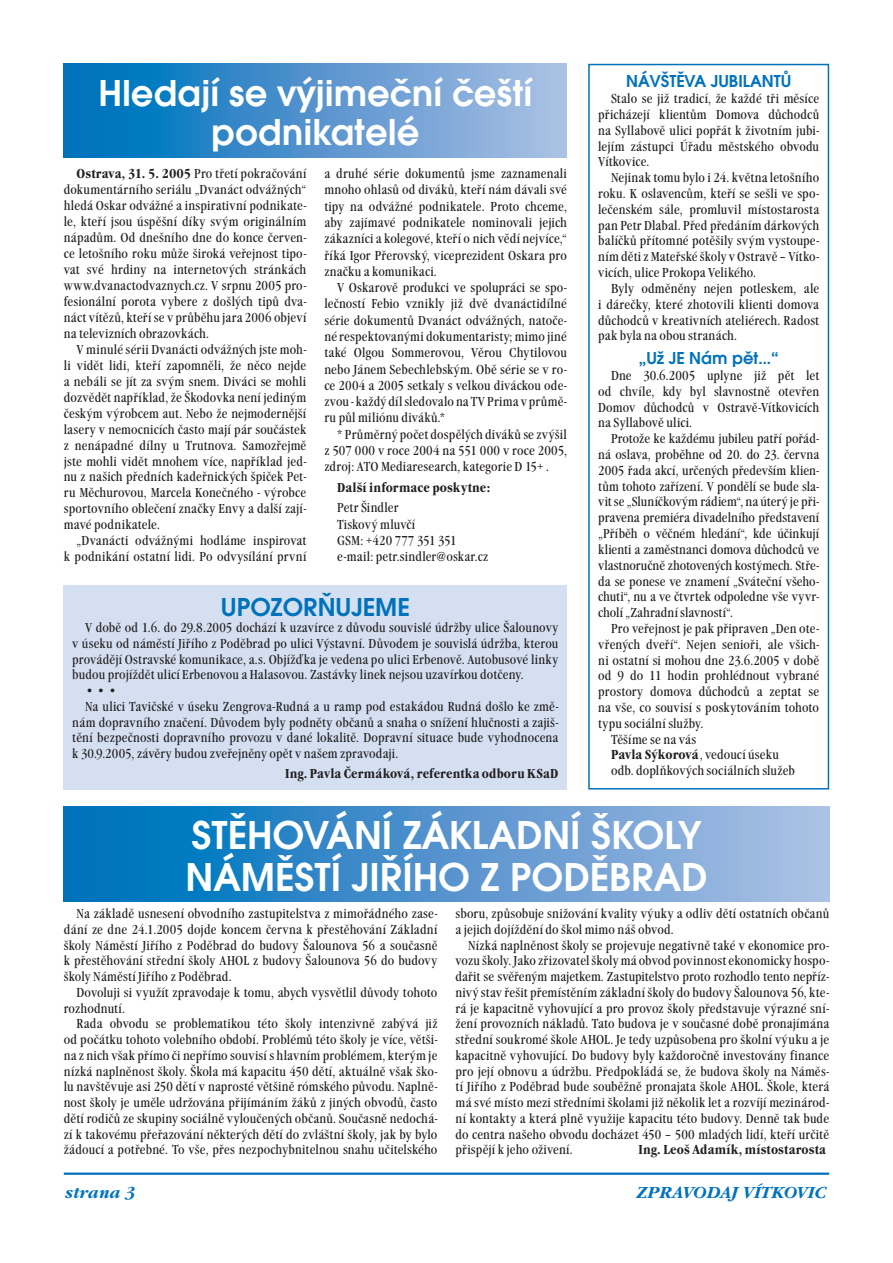
<style>
.page{position:relative;width:893px;height:1263px;background:#fff}
.page>*{position:absolute;margin:0;border:0;box-sizing:border-box;transform-origin:0 0}
.t1{font:600 42px/42px "Avant Gar Got Itc TCE";color:#fff}
.t2{font:600 39px/39px "Avant Gar Got Itc TCE";color:#fff;text-align:center}
.t3{font:600 27px "Avant Gar Got Itc TCE";color:#0072bc}
.t4{font:600 18px "Avant Gar Got Itc TCE";color:#0072bc}
.t5{font:italic 700 16.5px "Garamond Itc TCE";color:#0072bc}
.t6{font:condensed 13.5px/15.8px "Garamond Itc TCE";letter-spacing:.01em;color:#231f20;text-align:justify}
.t7{font:700 condensed 13.5px "Garamond Itc TCE";letter-spacing:.01em;color:#231f20}
.s1{font-weight:700}
.s2{font-weight:400}
</style>
<div class="page">
<hr style="left:64px;top:1172px;width:765px;height:3px;background:#0072bc">
<div style="left:588px;top:64px;width:241px;height:725px;border:2px solid #0072bc"></div>
<div style="left:64px;top:585px;width:503px;height:205px;background:#d4e0f1"></div>
<svg style="left:64px;top:64px;width:503px;height:93px;background:#5095ce"></svg>
<svg style="left:64px;top:806px;width:765px;height:95px;background:#4f95ce"></svg>
<h2 class="t2" style="left:98px;top:73px;width:436px">Hledají se výjimeční čeští podnikatelé</h2>
<p class="t6" style="left:64px;top:166px;width:244px;text-indent:13px"><span class="s1">Ostrava, 31. 5. 2005</span> Pro třetí pokračování dokumentárního seriálu „Dvanáct odvážných“ hledá Oskar odvážné a inspirativní podnikate&shy;le, kteří jsou úspěšní díky svým originálním nápadům. Od dnešního dne do konce červen&shy;ce letošního roku může široká veřejnost tipo&shy;vat své hrdiny na internetových stránkách www.dvanactodvaznych.cz. V srpnu 2005 pro&shy;fesionální porota vybere z došlých tipů dva&shy;náct vítězů, kteří se v průběhu jara 2006 objeví na televizních obrazovkách.</p>
<p class="t6" style="left:64px;top:341px;width:244px;text-indent:13px">V minulé sérii Dvanácti odvážných jste moh&shy;li vidět lidi, kteří zapomněli, že něco nejde a nebáli se jít za svým snem. Diváci se mohli dozvědět například, že Škodovka není jediným českým výrobcem aut. Nebo že nejmodernější lasery v nemocnicích často mají pár součástek z nenápadné dílny u Trutnova. Samozřejmě jste mohli vidět mnohem více, například jed&shy;nu z našich předních kadeřnických špiček Pet&shy;ru Měchurovou, Marcela Konečného - výrobce sportovního oblečení značky Envy a další zají&shy;mavé podnikatele.</p>
<p class="t6" style="left:64px;top:533px;width:244px;text-align:right">„Dvanácti odvážnými hodláme inspirovat<br>k podnikání ostatní lidi. Po odvysílání první</p>
<p class="t6" style="left:324px;top:166px;width:244px;line-height:16.4px">a druhé série dokumentů jsme zaznamenali mnoho ohlasů od diváků, kteří nám dávali své tipy na odvážné podnikatele. Proto chceme, aby zajímavé podnikatele nominovali jejich zákazníci a kolegové, kteří o nich vědí nejvíce,“ říká Igor Přerovský, viceprezident Oskara pro značku a komunikaci.</p>
<p class="t6" style="left:324px;top:280px;width:244px;line-height:16.4px;text-indent:13px">V Oskarově produkci ve spolupráci se spo&shy;lečností Febio vznikly již dvě dvanáctidílné série dokumentů Dvanáct odvážných, natoče&shy;né respektovanými dokumentaristy; mimo jiné také Olgou Sommerovou, Věrou Chytilovou nebo Jánem Sebechlebským. Obě série se v ro&shy;ce 2004 a 2005 setkaly s velkou diváckou ode&shy;zvou - každý díl sledovalo na TV Prima v průmě&shy;ru půl miliónu diváků.*</p>
<p class="t6" style="left:324px;top:426px;width:244px;line-height:16.4px;text-indent:13px">* Průměrný počet dospělých diváků se zvýšil z 507 000 v roce 2004 na 551 000 v roce 2005, zdroj: ATO Mediaresearch, kategorie D 15+ .</p>
<p class="t7" style="left:337px;top:480px;width:155px">Další informace poskytne:</p>
<p class="t6" style="left:337px;top:500px;width:152px;line-height:16.4px;text-align:left">Petr Šindler<br>Tiskový mluvčí<br>GSM: +420 777 351 351 e-mail: petr.sindler@oskar.cz</p>
<h3 class="t3" style="left:221px;top:592px;width:190px">UPOZORŇUJEME</h3>
<p class="t6" style="left:72px;top:620px;width:488px;text-indent:13px">V době od 1.6. do 29.8.2005 dochází k uzavírce z důvodu souvislé údržby ulice Šalounovy v úseku od náměstí Jiřího z Poděbrad po ulici Výstavní. Důvodem je souvislá údržba, kterou provádějí Ostravské komunikace, a.s. Objížďka je vedena po ulici Erbenově. Autobusové linky budou projíždět ulicí Erbenovou a Halasovou. Zastávky linek nejsou uzavírkou dotčeny.</p>
<p class="t6" style="left:85px;top:683px;width:34px">• • •</p>
<p class="t6" style="left:85px;top:699px;width:475px">Na ulici Tavičské v úseku Zengrova-Rudná a u ramp pod estakádou Rudná došlo ke změ-</p>
<p class="t6" style="left:72px;top:714px;width:488px">nám dopravního značení. Důvodem byly podněty občanů a snaha o snížení hlučnosti a zajiš-</p>
<p class="t6" style="left:72px;top:730px;width:488px">tění bezpečnosti dopravního provozu v dané lokalitě. Dopravní situace bude vyhodnocena</p>
<p class="t6" style="left:72px;top:746px;width:327px">k 30.9.2005, závěry budou zveřejněny opět v našem zpravodaji.</p>
<p class="t7" style="left:285px;top:766px;width:275px">Ing. Pavla Čermáková, referentka odboru KSaD</p>
<h3 class="t4" style="left:626px;top:71px;width:167px">NÁVŠTĚVA JUBILANTŮ</h3>
<p class="t6" style="left:598px;top:91px;width:222px;text-indent:13px">Stalo se již tradicí, že každé tři měsíce přicházejí klientům Domova důchodců na Syllabově ulici popřát k životním jubi&shy;lejím zástupci Úřadu městského obvodu Vítkovice.</p>
<p class="t6" style="left:598px;top:170px;width:222px;text-indent:13px">Nejinak tomu bylo i 24. května letošního roku. K oslavencům, kteří se sešli ve spo&shy;lečenském sále, promluvil místostarosta pan Petr Dlabal. Před předáním dárkových balíčků přítomné potěšily svým vystoupe&shy;ním děti z Mateřské školy v Ostravě – Vítko&shy;vicích, ulice Prokopa Velikého.</p>
<p class="t6" style="left:598px;top:281px;width:222px;text-indent:13px">Byly odměněny nejen potleskem, ale i dárečky, které zhotovili klienti domova důchodců v kreativních ateliérech. Radost pak byla na obou stranách.</p>
<h3 class="t4" style="left:639px;top:348px;width:141px">„Už JE Nám pět...“</h3>
<p class="t6" style="left:598px;top:368px;width:222px;text-indent:13px">Dne 30.6.2005 uplyne již pět let od chvíle, kdy byl slavnostně otevřen Domov důchodců v Ostravě-Vítkovicích na Syllabově ulici.</p>
<p class="t6" style="left:598px;top:431px;width:222px;text-indent:13px">Protože ke každému jubileu patří pořád&shy;ná oslava, proběhne od 20. do 23. června 2005 řada akcí, určených především klien&shy;tům tohoto zařízení. V pondělí se bude sla&shy;vit se „Sluníčkovým rádiem“, na úterý je při&shy;pravena premiéra divadelního představení „Příběh o věčném hledání“, kde účinkují klienti a zaměstnanci domova důchodců ve vlastnoručně zhotovených kostýmech. Stře&shy;da se ponese ve znamení „Sváteční všeho&shy;chuti“, nu a ve čtvrtek odpoledne vše vyvr&shy;cholí „Zahradní slavností“.</p>
<p class="t6" style="left:611px;top:621px;width:210px">Pro veřejnost je pak připraven „Den ote-</p>
<p class="t6" style="left:598px;top:636px;width:222px">vřených dveří“. Nejen senioři, ale všich-</p>
<p class="t6" style="left:598px;top:652px;width:222px">ni ostatní si mohou dne 23.6.2005 v době</p>
<p class="t6" style="left:598px;top:668px;width:222px">od 9 do 11 hodin prohlédnout vybrané</p>
<p class="t6" style="left:598px;top:684px;width:222px">prostory domova důchodců a zeptat se</p>
<p class="t6" style="left:598px;top:700px;width:222px">na vše, co souvisí s poskytováním tohoto</p>
<p class="t6" style="left:598px;top:716px;width:107px">typu sociální služby.</p>
<p class="t6" style="left:611px;top:731px;width:87px">Těšíme se na vás</p>
<p class="t7" style="left:611px;top:747px;width:169px">Pavla Sýkorová<span class="s2">, vedoucí úseku</span></p>
<p class="t6" style="left:611px;top:763px;width:186px">odb. doplňkových sociálních služeb</p>
<h1 class="t1" style="left:186px;top:814px;width:523px">STĚHOVÁNÍ ZÁKLADNÍ ŠKOLY<br>NÁMĚSTÍ JIŘÍHO Z PODĚBRAD</h1>
<p class="t6" style="left:64px;top:906px;width:375px;text-indent:13px">Na základě usnesení obvodního zastupitelstva z mimořádného zase&shy;dání ze dne 24.1.2005 dojde koncem června k přestěhování Základní školy Náměstí Jiřího z Poděbrad do budovy Šalounova 56 a současně k přestěhování střední školy AHOL z budovy Šalounova 56 do budovy školy Náměstí Jiřího z Poděbrad.</p>
<p class="t6" style="left:64px;top:984px;width:375px;text-indent:13px">Dovoluji si využít zpravodaje k tomu, abych vysvětlil důvody tohoto rozhodnutí.</p>
<p class="t6" style="left:64px;top:1016px;width:375px;text-indent:13px">Rada obvodu se problematikou této školy intenzivně zabývá již od počátku tohoto volebního období. Problémů této školy je více, větši&shy;na z nich však přímo či nepřímo souvisí s hlavním problémem, kterým je nízká naplněnost školy. Škola má kapacitu 450 dětí, aktuálně však ško&shy;lu navštěvuje asi 250 dětí v naprosté většině rómského původu. Naplně&shy;nost školy je uměle udržována přijímáním žáků z jiných obvodů, často dětí rodičů ze skupiny sociálně vyloučených občanů. Současně nedochá&shy;zí k takovému přeřazování některých dětí do zvláštní školy, jak by bylo žádoucí a potřebné. To vše, přes nezpochybnitelnou snahu učitelského</p>
<p class="t6" style="left:455px;top:906px;width:375px">sboru, způsobuje snižování kvality výuky a odliv dětí ostatních občanů a jejich dojíždění do škol mimo náš obvod.</p>
<p class="t6" style="left:455px;top:937px;width:375px;text-indent:13px">Nízká naplněnost školy se projevuje negativně také v ekonomice pro&shy;vozu školy. Jako zřizovatel školy má obvod povinnost ekonomicky hospo&shy;dařit se svěřeným majetkem. Zastupitelstvo proto rozhodlo tento nepříz&shy;nivý stav řešit přemístěním základní školy do budovy Šalounova 56, kte&shy;rá je kapacitně vyhovující a pro provoz školy představuje výrazné sní&shy;žení provozních nákladů. Tato budova je v současné době pronajímána střední soukromé škole AHOL. Je tedy uzpůsobena pro školní výuku a je kapacitně vyhovující. Do budovy byly každoročně investovány finance pro její obnovu a údržbu. Předpokládá se, že budova školy na Náměs&shy;tí Jiřího z Poděbrad bude souběžně pronajata škole AHOL. Škole, která má své místo mezi středními školami již několik let a rozvíjí mezinárod&shy;ní kontakty a která plně využije kapacitu této budovy. Denně tak bude do centra našeho obvodu docházet 450 – 500 mladých lidí, kteří určitě přispějí k jeho oživení.</p>
<p class="t7" style="left:638px;top:1142px;width:189px">Ing. Leoš Adamík, místostarosta</p>
<p class="t5" style="left:65px;top:1182px;width:72px">strana 3</p>
<p class="t5" style="left:636px;top:1182px;width:191px">ZPRAVODAJ VÍTKOVIC</p>
</div>
